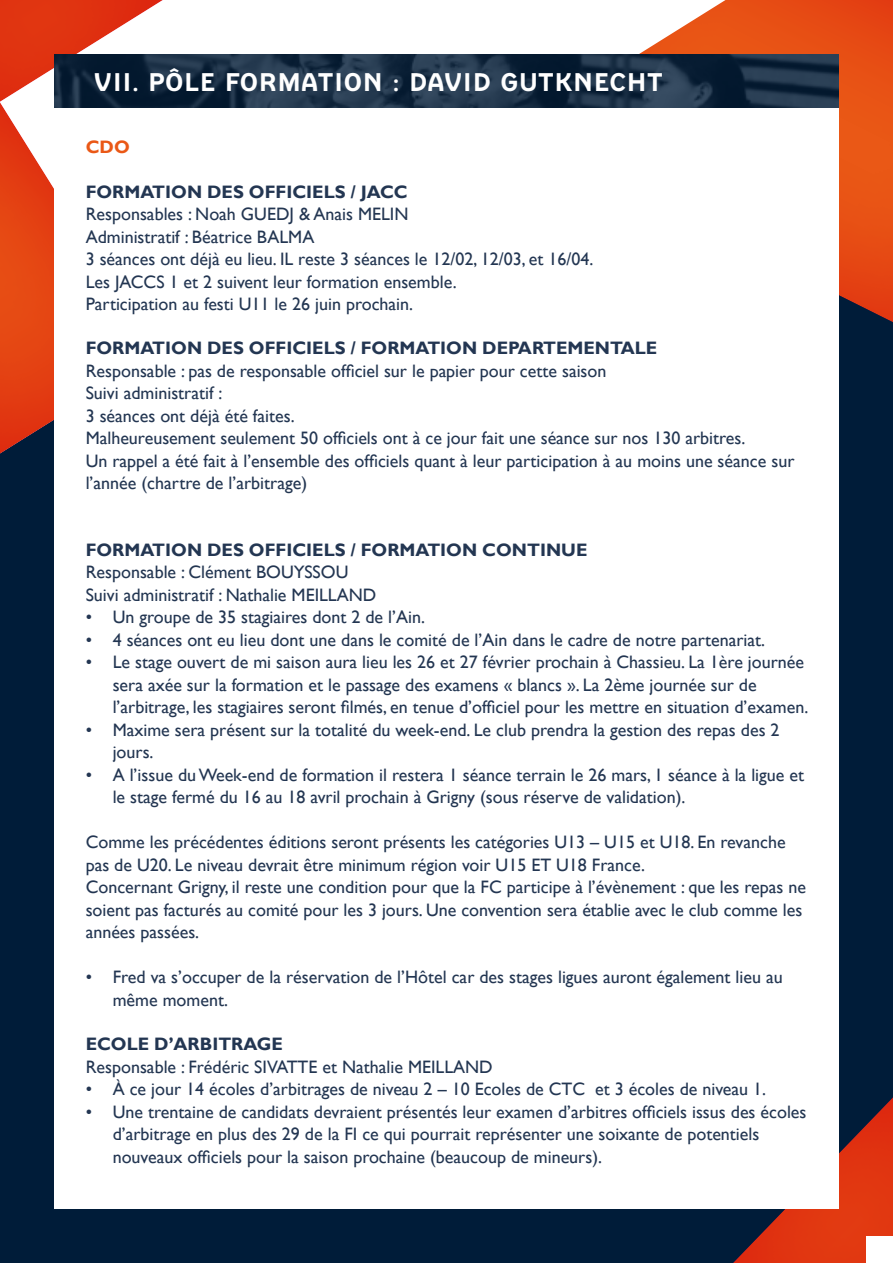
<style>
.page{position:relative;width:893px;height:1263px;background:#001c39}
.page>*{position:absolute;margin:0;border:0;box-sizing:border-box;transform-origin:0 0}
.t1{font:25.5px "FFBB";color:#fff}
.t2{font:18px/22.5px "Gill Sans";color:#233652}
.t3{font:700 18px "Gill Sans";color:#233652}
.t4{font:700 18px "Gill Sans";color:#ea5816}
</style>
<div class="page">
<svg style="left:725px;top:0;width:168px;height:322px;background:#df4c15"></svg>
<svg style="left:184px;top:0;width:541px;height:54px;background:#fdf1ec"></svg>
<svg style="left:0;top:0;width:184px;height:63px;background:#ea765f"></svg>
<svg style="left:0;top:63px;width:54px;height:391px;background:#dd5b38"></svg>
<svg style="left:733px;top:1097px;width:160px;height:166px"></svg>
<div style="left:866px;top:1236px;width:27px;height:27px;background:#fff"></div>
<div style="left:54px;top:108px;width:785px;height:1101px;background:#fff"></div>
<img style="left:54px;top:54px;width:785px;height:54px">
<h1 class="t1" style="left:94px;top:68px;width:571px">VII. PÔLE FORMATION : DAVID GUTKNECHT</h1>
<p class="t4" style="left:86px;top:137px;width:46px">CDO</p>
<p class="t3" style="left:86px;top:181px;width:324px">FORMATION DES OFFICIELS / JACC</p>
<p class="t2" style="left:86px;top:203px;width:509px">Responsables : Noah GUEDJ &amp; Anais MELIN<br>Administratif : Béatrice BALMA<br>3 séances ont déjà eu lieu. IL reste 3 séances le 12/02, 12/03, et 16/04.<br>Les JACCS 1 et 2 suivent leur formation ensemble.<br>Participation au festi U11 le 26 juin prochain.</p>
<p class="t3" style="left:86px;top:337px;width:573px">FORMATION DES OFFICIELS / FORMATION DEPARTEMENTALE</p>
<p class="t2" style="left:86px;top:360px;width:710px">Responsable : pas de responsable officiel sur le papier pour cette saison<br>Suivi administratif :<br>3 séances ont déjà été faites.<br>Malheureusement seulement 50 officiels ont à ce jour fait une séance sur nos 130 arbitres.<br>Un rappel a été fait à l’ensemble des officiels quant à leur participation à au moins une séance sur l’année (chartre de l’arbitrage)</p>
<p class="t3" style="left:86px;top:539px;width:503px">FORMATION DES OFFICIELS / FORMATION CONTINUE</p>
<p class="t2" style="left:86px;top:561px;width:292px">Responsable : Clément BOUYSSOU<br>Suivi administratif : Nathalie MEILLAND</p>
<p class="t2" style="left:86px;top:606px;width:341px">• Un groupe de 35 stagiaires dont 2 de l’Ain.</p>
<p class="t2" style="left:86px;top:629px;width:681px">• 4 séances ont eu lieu dont une dans le comité de l’Ain dans le cadre de notre partenariat.</p>
<p class="t2" style="left:113px;top:651px;width:697px;text-indent:-27px">• Le stage ouvert de mi saison aura lieu les 26 et 27 février prochain à Chassieu. La 1ère journée sera axée sur la formation et le passage des examens « blancs ». La 2ème journée sur de l’arbitrage, les stagiaires seront filmés, en tenue d’officiel pour les mettre en situation d’examen.</p>
<p class="t2" style="left:113px;top:719px;width:668px;text-indent:-27px">• Maxime sera présent sur la totalité du week-end. Le club prendra la gestion des repas des 2 jours.</p>
<p class="t2" style="left:113px;top:764px;width:693px;text-indent:-27px">• A l’issue du Week-end de formation il restera 1 séance terrain le 26 mars, 1 séance à la ligue et le stage fermé du 16 au 18 avril prochain à Grigny (sous réserve de validation).</p>
<p class="t2" style="left:86px;top:831px;width:722px">Comme les précédentes éditions seront présents les catégories U13 – U15 et U18. En revanche pas de U20. Le niveau devrait être minimum région voir U15 ET U18 France.<br>Concernant Grigny, il reste une condition pour que la FC participe à l’évènement : que les repas ne soient pas facturés au comité pour les 3 jours. Une convention sera établie avec le club comme les années passées.</p>
<p class="t2" style="left:113px;top:966px;width:671px;text-indent:-27px">• Fred va s’occuper de la réservation de l’Hôtel car des stages ligues auront également lieu au même moment.</p>
<p class="t3" style="left:86px;top:1033px;width:199px">ECOLE D’ARBITRAGE</p>
<p class="t2" style="left:86px;top:1055px;width:409px">Responsable : Frédéric SIVATTE et Nathalie MEILLAND</p>
<p class="t2" style="left:86px;top:1078px;width:682px">• À ce jour 14 écoles d’arbitrages de niveau 2 – 10 Ecoles de CTC et 3 écoles de niveau 1.</p>
<p class="t2" style="left:113px;top:1100px;width:695px;text-indent:-27px">• Une trentaine de candidats devraient présentés leur examen d’arbitres officiels issus des écoles d’arbitrage en plus des 29 de la FI ce qui pourrait représenter une soixante de potentiels nouveaux officiels pour la saison prochaine (beaucoup de mineurs).</p>
</div>
